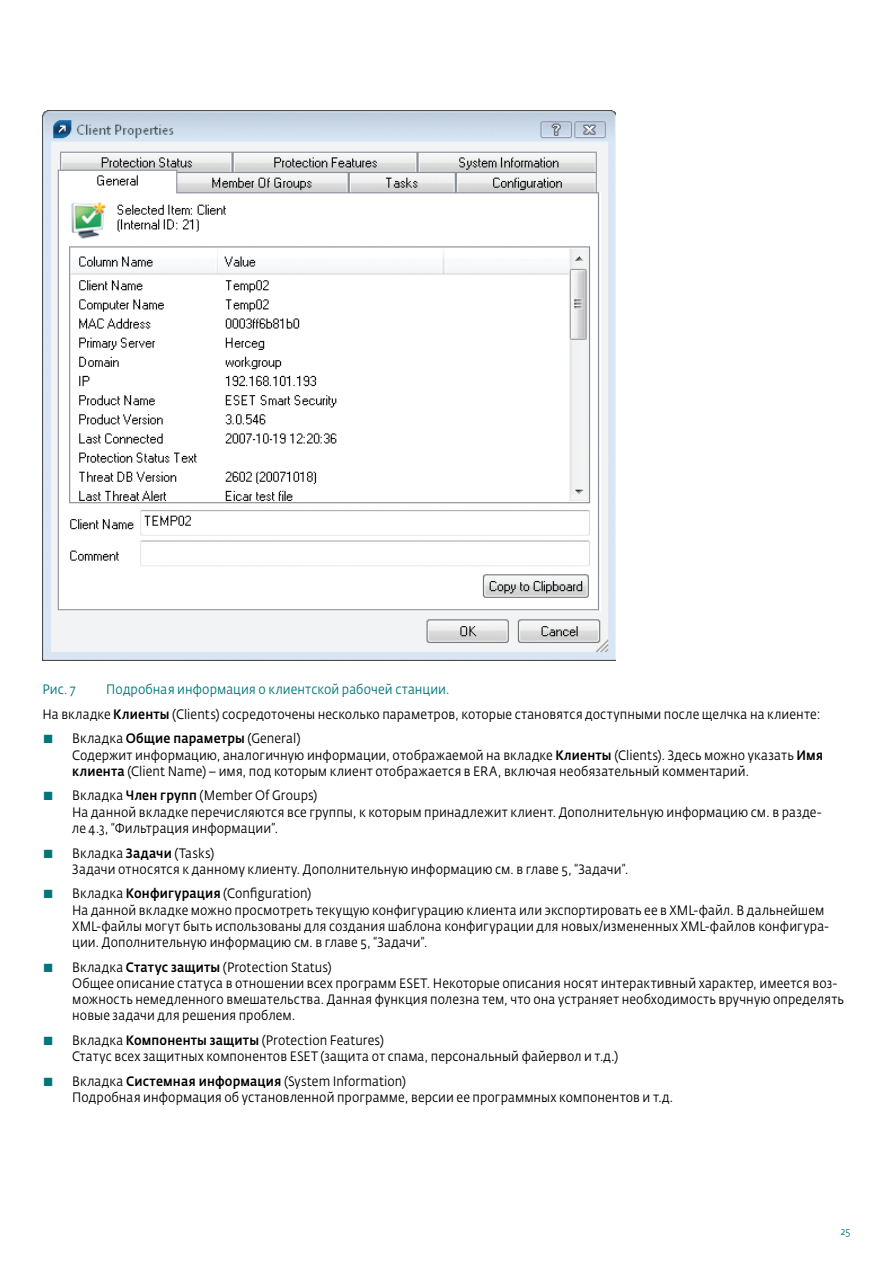
<style>
.page{position:relative;width:893px;height:1263px;background:#fff}
.page>*{position:absolute;margin:0;border:0;box-sizing:border-box;transform-origin:0 0}
.t1{font:13.5px/16.2px "Fedra Sans Alt Pro";letter-spacing:.005em;color:#000;scale:.9 1}
.t2{font:13.5px "Fedra Sans Alt Pro";color:#00757b;scale:.9 1}
.t3{font:10.5px "Fedra Sans Alt Pro";color:#00757b;scale:.9 1}
.s1{color:#00757b}
.s2{font-weight:500}
.s3{font-size:15px;color:#00757b}
</style>
<div class="page">
<img style="left:43px;top:111px;width:572px;height:550px">
<p class="t1" style="left:43px;top:677px;width:866px;line-height:24.8px;text-indent:64px"><span class="s1">Подробная информация о клиентской рабочей станции.<br></span>На вкладке <span class="s2">Клиенты</span> (Clients) сосредоточены несколько параметров, которые становятся доступными после щелчка на клиенте:</p>
<p class="t1" style="left:72px;top:730px;width:836px;text-indent:-30px"><span class="s3">▪</span> Вкладка <span class="s2">Общие параметры</span> (General)<br>Содержит информацию, аналогичную информации, отображаемой на вкладке <span class="s2">Клиенты</span> (Clients). Здесь можно указать <span class="s2">Имя клиента</span> (Client Name) – имя, под которым клиент отображается в ERA, включая необязательный комментарий.</p>
<p class="t1" style="left:72px;top:788px;width:834px;text-indent:-30px"><span class="s3">▪</span> Вкладка <span class="s2">Член групп</span> (Member Of Groups)<br>На данной вкладке перечисляются все группы, к которым принадлежит клиент. Дополнительную информацию см. в разде&shy;ле 4.3, “Фильтрация информации”.</p>
<p class="t1" style="left:72px;top:845px;width:620px;text-indent:-30px"><span class="s3">▪</span> Вкладка <span class="s2">Задачи</span> (Tasks)<br>Задачи относятся к данному клиенту. Дополнительную информацию см. в главе 5, “Задачи”.</p>
<p class="t1" style="left:72px;top:886px;width:842px;text-indent:-30px"><span class="s3">▪</span> Вкладка <span class="s2">Конфигурация</span> (Configuration)<br>На данной вкладке можно просмотреть текущую конфигурацию клиента или экспортировать ее в XML-файл. В дальнейшем XML-файлы могут быть использованы для создания шаблона конфигурации для новых/измененных XML-файлов конфигура&shy;ции. Дополнительную информацию см. в главе 5, “Задачи”.</p>
<p class="t1" style="left:72px;top:959px;width:859px;text-indent:-30px"><span class="s3">▪</span> Вкладка <span class="s2">Статус защиты</span> (Protection Status)<br>Общее описание статуса в отношении всех программ ESET. Некоторые описания носят интерактивный характер, имеется воз&shy;можность немедленного вмешательства. Данная функция полезна тем, что она устраняет необходимость вручную определять новые задачи для решения проблем.</p>
<p class="t1" style="left:72px;top:1032px;width:608px;text-indent:-30px"><span class="s3">▪</span> Вкладка <span class="s2">Компоненты защиты</span> (Protection Features)<br>Статус всех защитных компонентов ESET (защита от спама, персональный файервол и т.д.)</p>
<p class="t1" style="left:72px;top:1073px;width:669px;text-indent:-30px"><span class="s3">▪</span> Вкладка <span class="s2">Системная информация</span> (System Information)<br>Подробная информация об установленной программе, версии ее программных компонентов и т.д.</p>
<p class="t2" style="left:43px;top:681px;width:38px">Рис. 7</p>
<p class="t3" style="left:841px;top:1225px;width:12px">25</p>
</div>
